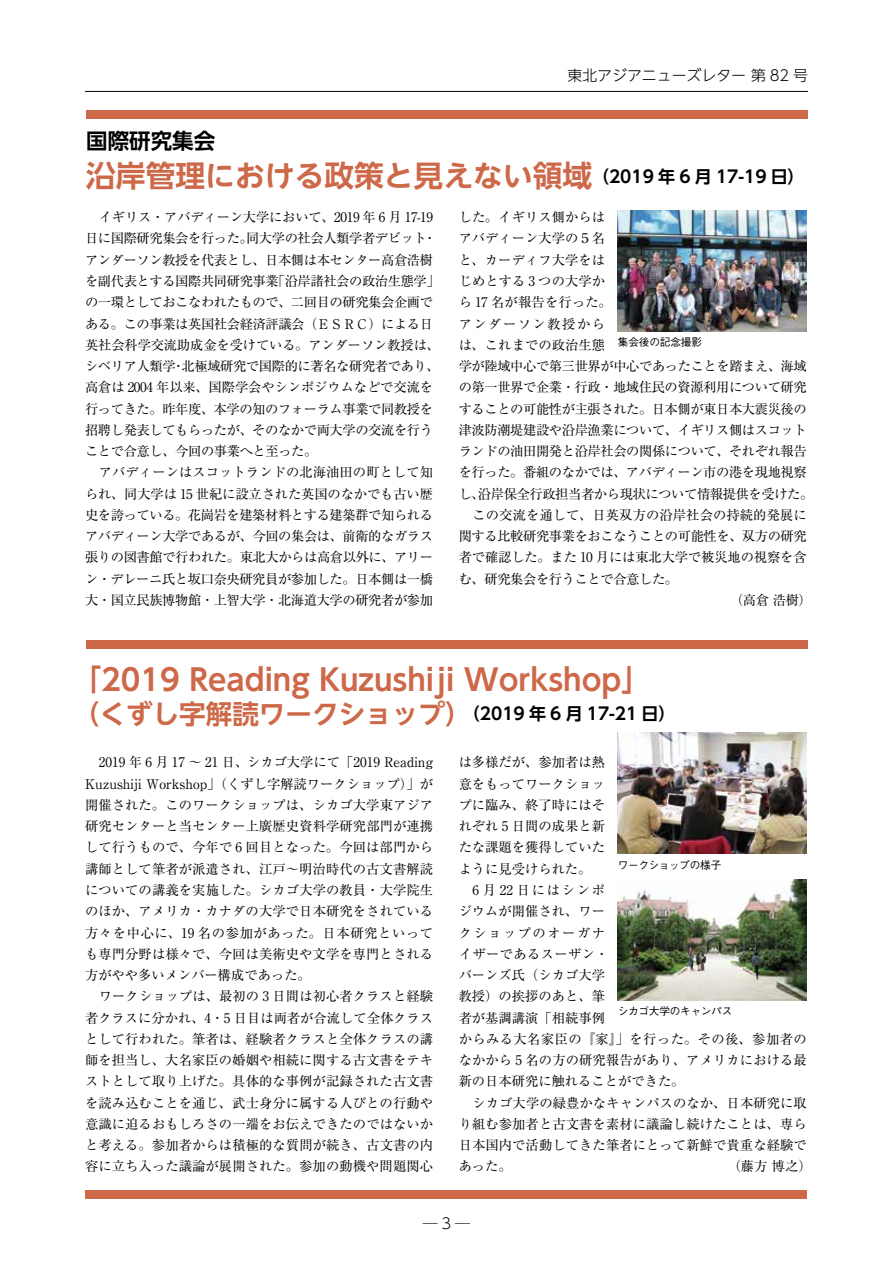
<style>
.page{position:relative;width:893px;height:1263px;background:#fff}
.page>*{position:absolute;margin:0;border:0;box-sizing:border-box;transform-origin:0 0}
.t1{font:700 29.7px "UD Shin Go NT Pro De";color:#cd6849}
.t2{font:700 26.55px "UD Shin Go NT Pro De";color:#cd6849}
.t3{font:700 21.45px "UD Shin Go NT Pro De";color:#000}
.t4{font:300 14.85px "UD Shin Go NT Pro";color:#000}
.t5{font:13.35px/21.3px "Ryumin Pro";letter-spacing:-.03em;color:#000;text-align:justify}
.t6{font:13.35px/21.3px "Ryumin Pro";letter-spacing:.01em;color:#000}
.t7{font:13.35px "Ryumin Pro";letter-spacing:.005em;color:#000}
.t8{font:13.35px "Ryumin Pro";letter-spacing:-.01em;color:#000}
.t9{font:13.35px "Ryumin Pro";letter-spacing:.015em;color:#000}
.t10{font:13.35px "Ryumin Pro";color:#000}
.t11{font:13.35px "Ryumin Pro";letter-spacing:.115em;color:#000}
.t12{font:500 10.65px "Gothic BBB Pro";letter-spacing:-.015em;color:#000}
.s1{font-size:16.95px;color:#000}
</style>
<div class="page">
<hr style="left:85px;top:91px;width:723px;height:1px;background:#000">
<div style="left:85px;top:1191px;width:722px;height:8px;background:#cd6849"></div>
<div style="left:86px;top:111px;width:722px;height:8px;background:#cd6849"></div>
<div style="left:86px;top:640px;width:722px;height:8px;background:#cd6849"></div>
<img style="left:618px;top:210px;width:189px;height:122px">
<img style="left:618px;top:732px;width:189px;height:122px">
<img style="left:618px;top:879px;width:189px;height:122px">
<p class="t4" style="left:567px;top:63px;width:242px">東北アジアニューズレター 第 82 号</p>
<h3 class="t3" style="left:86px;top:124px;width:131px">国際研究集会</h3>
<h1 class="t1" style="left:86px;top:152px;width:720px">沿岸管理における政策と見えない領域<sup>（2019</sup> <sup>年</sup> <sup>6</sup> <sup>月</sup> <sup>17-19</sup> <sup>日）</sup></h1>
<p class="t5" style="left:85px;top:206px;width:356px;text-align:left;text-indent:14px">イギリス・アバディーン大学において、2019 年 6 月 17-19日に国際研究集会を行った。同大学の社会人類学者デビット・アンダーソン教授を代表とし、日本側は本センター高倉浩樹を副代表とする国際共同研究事業「沿岸諸社会の政治生態学」の一環としておこなわれたもので、二回目の研究集会企画である。この事業は英国社会経済評議会（ＥＳＲＣ）による日英社会科学交流助成金を受けている。アンダーソン教授は、シベリア人類学・北極域研究で国際的に著名な研究者であり、高倉は 2004 年以来、国際学会やシンポジウムなどで交流を行ってきた。昨年度、本学の知のフォーラム事業で同教授を招聘し発表してもらったが、そのなかで両大学の交流を行うことで合意し、今回の事業へと至った。</p>
<p class="t5" style="left:85px;top:461px;width:350px;text-indent:14px">アバディーンはスコットランドの北海油田の町として知られ、同大学は 15 世紀に設立された英国のなかでも古い歴史を誇っている。花崗岩を建築材料とする建築群で知られるアバディーン大学であるが、今回の集会は、前衛的なガラス張りの図書館で行われた。東北大からは高倉以外に、アリーン・デレーニ氏と坂口奈央研究員が参加した。日本側は一橋大・国立民族博物館・上智大学・北海道大学の研究者が参加</p>
<p class="t7" style="left:459px;top:207px;width:148px">した。イギリス側からは</p>
<p class="t10" style="left:459px;top:228px;width:148px">アバディーン大学の５名</p>
<p class="t7" style="left:459px;top:249px;width:148px">と、カーディフ大学をは</p>
<p class="t6" style="left:459px;top:269px;width:148px">じめとする 3 つの大学か</p>
<p class="t9" style="left:459px;top:292px;width:155px">ら 17 名が報告を行った。</p>
<p class="t11" style="left:459px;top:313px;width:148px">アンダーソン教授から</p>
<p class="t7" style="left:459px;top:334px;width:148px">は、これまでの政治生態</p>
<p class="t5" style="left:459px;top:354px;width:350px">学が陸域中心で第三世界が中心であったことを踏まえ、海域</p>
<p class="t5" style="left:459px;top:376px;width:350px">の第一世界で企業・行政・地域住民の資源利用について研究</p>
<p class="t5" style="left:459px;top:397px;width:350px">することの可能性が主張された。日本側が東日本大震災後の</p>
<p class="t5" style="left:459px;top:418px;width:350px">津波防潮堤建設や沿岸漁業について、イギリス側はスコット</p>
<p class="t5" style="left:459px;top:439px;width:350px">ランドの油田開発と沿岸社会の関係について、それぞれ報告</p>
<p class="t5" style="left:459px;top:461px;width:350px">を行った。番組のなかでは、アバディーン市の港を現地視察</p>
<p class="t5" style="left:459px;top:482px;width:356px">し、沿岸保全行政担当者から現状について情報提供を受けた。</p>
<p class="t6" style="left:472px;top:503px;width:336px">この交流を通して、日英双方の沿岸社会の持続的発展に</p>
<p class="t5" style="left:459px;top:525px;width:350px">関する比較研究事業をおこなうことの可能性を、双方の研究</p>
<p class="t8" style="left:459px;top:547px;width:350px">者で確認した。また 10 月には東北大学で被災地の視察を含</p>
<p class="t5" style="left:459px;top:567px;width:221px">む、研究集会を行うことで合意した。</p>
<p class="t5" style="left:730px;top:588px;width:83px">（高倉 浩樹）</p>
<p class="t12" style="left:618px;top:333px;width:86px">集会後の記念撮影</p>
<h1 class="t1" style="left:71px;top:655px;width:581px">「2019 Reading Kuzushiji Workshop」</h1>
<h2 class="t2" style="left:73px;top:692px;width:604px">（くずし字解読ワークショップ）<span class="s1">（2019 年 6 月 17-21 日）</span></h2>
<p class="t5" style="left:85px;top:751px;width:350px;text-indent:14px">2019 年 6 月 17 ～ 21 日、シカゴ大学にて「2019 Reading Kuzushiji Workshop」（くずし字解読ワークショップ）」が開催された。このワークショップは、シカゴ大学東アジア研究センターと当センター上廣歴史資料学研究部門が連携して行うもので、今年で 6 回目となった。今回は部門から講師として筆者が派遣され、江戸～明治時代の古文書解読についての講義を実施した。シカゴ大学の教員・大学院生のほか、アメリカ・カナダの大学で日本研究をされている方々を中心に、19 名の参加があった。日本研究といっても専門分野は様々で、今回は美術史や文学を専門とされる方がやや多いメンバー構成であった。</p>
<p class="t5" style="left:85px;top:985px;width:350px;text-indent:14px">ワークショップは、最初の 3 日間は初心者クラスと経験者クラスに分かれ、4・5 日目は両者が合流して全体クラスとして行われた。筆者は、経験者クラスと全体クラスの講師を担当し、大名家臣の婚姻や相続に関する古文書をテキストとして取り上げた。具体的な事例が記録された古文書を読み込むことを通じ、武士身分に属する人びとの行動や意識に迫るおもしろさの一端をお伝えできたのではないかと考える。参加者からは積極的な質問が続き、古文書の内容に立ち入った議論が展開された。参加の動機や問題関心</p>
<p class="t5" style="left:459px;top:751px;width:148px">は多様だが、参加者は熱意をもってワークショップに臨み、終了時にはそれぞれ 5 日間の成果と新たな課題を獲得していたように見受けられた。</p>
<p class="t6" style="left:459px;top:878px;width:350px;text-indent:14px">6 月 22 日にはシンポ<br>ジウムが開催され、ワー<br>クショップのオーガナ<br>イザーであるスーザン・<br>バーンズ氏（シカゴ大学<br>教授）の挨拶のあと、筆<br>者が基調講演「相続事例<br>からみる大名家臣の『家』」を行った。その後、参加者のなかから 5 名の方の研究報告があり、アメリカにおける最新の日本研究に触れることができた。</p>
<p class="t5" style="left:459px;top:1091px;width:350px;text-indent:14px">シカゴ大学の緑豊かなキャンパスのなか、日本研究に取り組む参加者と古文書を素材に議論し続けたことは、専ら日本国内で活動してきた筆者にとって新鮮で貴重な経験であった。</p>
<p class="t12" style="left:618px;top:857px;width:105px">ワークショップの様子</p>
<p class="t12" style="left:618px;top:1002px;width:116px">シカゴ大学のキャンパス</p>
<p class="t5" style="left:728px;top:1155px;width:86px">（藤方 博之）</p>
<p class="t4" style="left:423px;top:1212px;width:49px">─3─</p>
</div>
